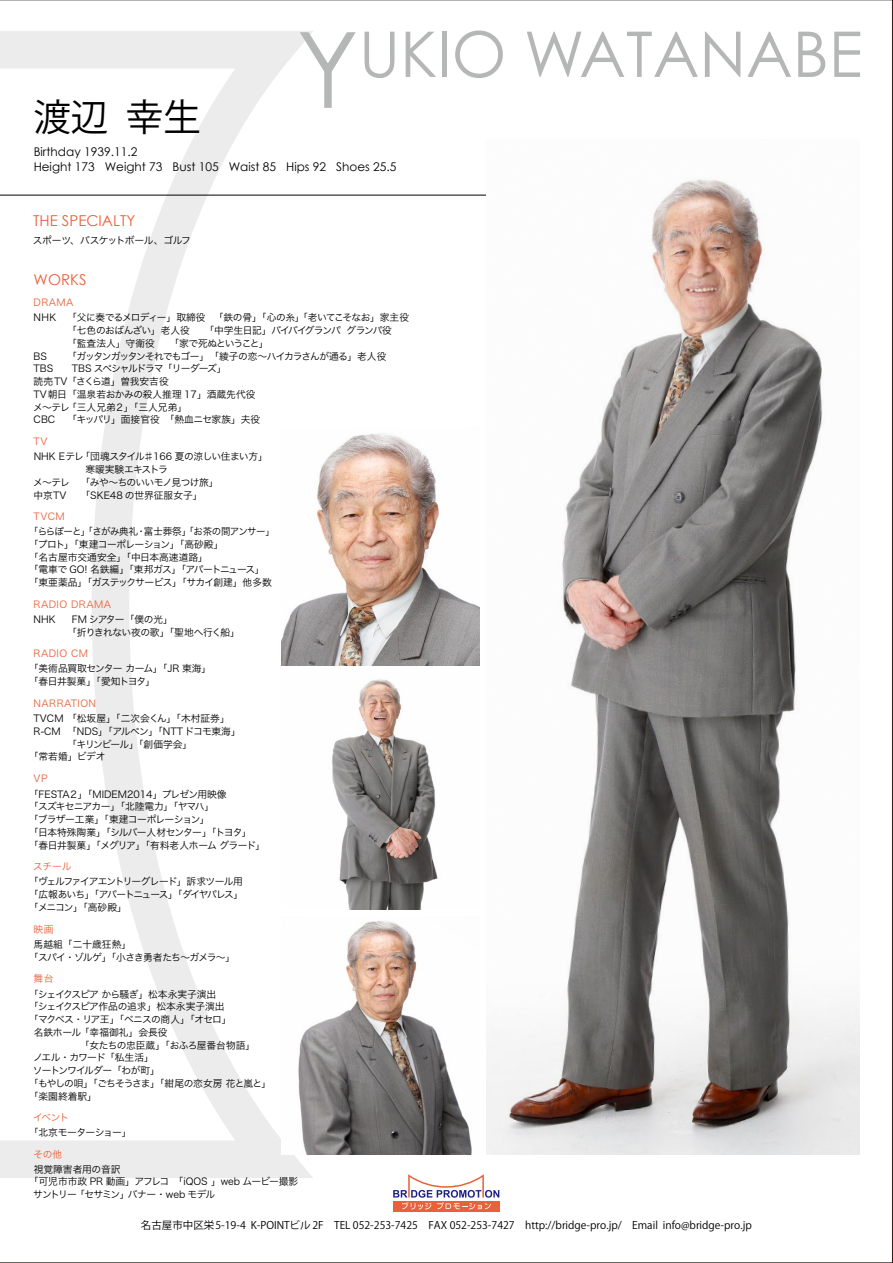
<style>
.page{position:relative;width:893px;height:1263px;background:#fff}
.page>*{position:absolute;margin:0;border:0;box-sizing:border-box;transform-origin:0 0}
.t1{font:63px "Century Gothic";color:#b5b6b6}
.t2{font:37.5px "Koz Go Pro";color:#000}
.t3{font:15px "Century Gothic";color:#e9613b}
.t4{font:12px/15px "Century Gothic";color:#000}
.t5{font:10.5px "Koz Go Pro";color:#000}
.t6{font:9.75px/12.8px "Hira Kaku Pro W3";letter-spacing:-.045em;color:#000}
.t7{font:9.75px/12.8px "Hira Kaku Pro W3";color:#000}
.t8{font:9.75px "Hira Kaku Pro W3";letter-spacing:-.065em;color:#000}
.t9{font:9.75px "Hira Kaku Pro W3";letter-spacing:.04em;color:#e9613b}
.t10{font:9.75px "Hira Kaku Pro W3";letter-spacing:-.095em;color:#000}
.t11{font:9.75px "Hira Kaku Pro W3";letter-spacing:-.09em;color:#000}
.t12{font:9.75px "Hira Kaku Pro W3";letter-spacing:-.08em;color:#000}
.t13{font:9.75px "Hira Kaku Pro W3";letter-spacing:-.07em;color:#000}
.t14{font:9.75px "Hira Kaku Pro W3";letter-spacing:-.11em;color:#000}
.s1{font-size:105.3px}
</style>
<div class="page">
<svg style="left:2px;top:31px;width:352px;height:1147px"></svg>
<svg style="left:393px;top:1209px;width:106px;height:2px"></svg>
<svg style="left:393px;top:1174px;width:106px;height:35px"></svg>
<hr style="left:0;top:195px;width:512px;height:1px;background:#000">
<img style="left:282px;top:427px;width:198px;height:238px">
<img style="left:486px;top:179px;width:374px;height:975px">
<img style="left:282px;top:672px;width:156px;height:238px">
<img style="left:282px;top:916px;width:190px;height:238px">
<h2 class="t2" style="left:33px;top:93px;width:169px">渡辺 幸生</h2>
<h1 class="t1" style="left:297px;top:16px;width:567px"><span class="s1">Y</span>UKIO WATANABE</h1>
<p class="t4" style="left:34px;top:144px;width:364px">Birthday 1939.11.2<br>Height 173 Weight 73 Bust 105 Waist 85 Hips 92 Shoes 25.5</p>
<h3 class="t3" style="left:33px;top:211px;width:104px">THE SPECIALTY</h3>
<p class="t6" style="left:33px;top:233px;width:160px">スポーツ、バスケットボール、ゴルフ</p>
<h3 class="t3" style="left:34px;top:271px;width:54px">WORKS</h3>
<p class="t9" style="left:34px;top:294px;width:41px">DRAMA</p>
<p class="t6" style="left:34px;top:311px;width:24px">NHK</p>
<p class="t7" style="left:33px;top:349px;width:224px">BS<br>TBS<br>読売TV「さくら道」曽我安吉役<br>TV朝日「温泉若おかみの殺人推理 17」酒蔵先代役メ～テレ<br>CBC</p>
<p class="t6" style="left:67px;top:311px;width:344px">「父に奏でるメロディー」取締役 　「鉄の骨」「心の糸」「老いてこそなお」家主役</p>
<p class="t8" style="left:67px;top:322px;width:326px">「七色のおばんざい」老人役　　「中学生日記」バイバイグランパ グランパ役</p>
<p class="t6" style="left:67px;top:336px;width:203px">「監査法人」守衛役　　「家で死ぬということ」</p>
<p class="t10" style="left:67px;top:347px;width:321px">「ガッタンガッタンそれでもゴー」　「綾子の恋～ハイカラさんが通る」老人役</p>
<p class="t14" style="left:72px;top:360px;width:156px">TBS スペシャルドラマ「リーダーズ」</p>
<p class="t7" style="left:67px;top:400px;width:195px">「三人兄弟２」「三人兄弟」<br>「キッパリ」面接官役　「熱血ニセ家族」夫役</p>
<p class="t9" style="left:34px;top:433px;width:15px">TV</p>
<p class="t6" style="left:80px;top:450px;width:189px">「団魂スタイル♯166 夏の涼しい住まい方」</p>
<p class="t6" style="left:85px;top:462px;width:84px">寒暖実験エキストラ</p>
<p class="t8" style="left:80px;top:473px;width:140px">「みや～ちのいいモノ見つけ旅」</p>
<p class="t7" style="left:80px;top:488px;width:124px">「SKE48 の世界征服女子」</p>
<p class="t6" style="left:34px;top:450px;width:52px">NHK Eテレ</p>
<p class="t6" style="left:33px;top:475px;width:38px">メ～テレ中京TV</p>
<p class="t9" style="left:34px;top:508px;width:33px">TVCM</p>
<p class="t6" style="left:29px;top:524px;width:248px">「ららぽーと」「さがみ典礼・富士葬祭」「お茶の間アンサー」「プロト」「東建コーポレーション」「高砂殿」<br>「名古屋市交通安全」「中日本高速道路」<br>「電車で GO! 名鉄編」「東邦ガス」「アパートニュース」「東亜薬品」「ガステックサービス」「サカイ創建」他多数</p>
<p class="t9" style="left:34px;top:595px;width:79px">RADIO DRAMA</p>
<p class="t6" style="left:34px;top:612px;width:24px">NHK</p>
<p class="t6" style="left:67px;top:612px;width:174px;text-indent:5px">FM シアター「僕の光」<br>「折りきれない夜の歌」「聖地へ行く船」</p>
<p class="t9" style="left:34px;top:645px;width:56px">RADIO CM</p>
<p class="t6" style="left:29px;top:662px;width:184px">「美術品買取センター カーム」「JR 東海」「春日井製菓」「愛知トヨタ」</p>
<p class="t9" style="left:34px;top:694px;width:64px">NARRATION</p>
<p class="t7" style="left:34px;top:711px;width:198px">TVCM 「松坂屋」「二次会くん」「木村証券」<br>R-CM</p>
<p class="t6" style="left:29px;top:749px;width:78px">「常若婚」ビデオ</p>
<p class="t6" style="left:67px;top:724px;width:175px">「NDS」「アルペン」「NTTドコモ東海」「キリンビール」「創価学会」</p>
<p class="t9" style="left:34px;top:770px;width:15px">VP</p>
<p class="t6" style="left:29px;top:787px;width:238px">「FESTA２」「MIDEM2014」プレゼン用映像<br>「スズキセニアカー」「北陸電力」「ヤマハ」<br>「ブラザー工業」「東建コーポレーション」<br>「日本特殊陶業」「シルバー人材センター」「トヨタ」<br>「春日井製菓」「メグリア」「有料老人ホーム グラード」</p>
<p class="t9" style="left:33px;top:858px;width:40px">スチール</p>
<p class="t6" style="left:29px;top:874px;width:216px;text-align:justify">「ヴェルファイアエントリーグレード」訴求ツール用「広報あいち」「アパートニュース」「ダイヤパレス」「メニコン」「高砂殿」</p>
<p class="t9" style="left:34px;top:920px;width:21px">映画</p>
<p class="t6" style="left:29px;top:937px;width:208px;text-indent:5px">馬越組「二十歳狂熱」<br>「スパイ・ゾルゲ」「小さき勇者たち～ガメラ～」</p>
<p class="t9" style="left:34px;top:970px;width:21px">舞台</p>
<p class="t13" style="left:29px;top:985px;width:189px">「シェイクスピア から騒ぎ」松本永実子演出</p>
<p class="t6" style="left:29px;top:1000px;width:197px">「シェイクスピア作品の追求」松本永実子演出</p>
<p class="t12" style="left:29px;top:1011px;width:204px">「マクベス・リア王」「ベニスの商人」「オセロ」</p>
<p class="t7" style="left:34px;top:1025px;width:135px">名鉄ホール「幸福御礼」会長役</p>
<p class="t8" style="left:33px;top:1049px;width:122px">ノエル・カワード「私生活」</p>
<p class="t10" style="left:33px;top:1062px;width:129px">ソートンワイルダー「わが町」</p>
<p class="t11" style="left:29px;top:1074px;width:244px">「もやしの唄」「ごちそうさま」「紺尾の恋女房 花と嵐と」</p>
<p class="t6" style="left:29px;top:1089px;width:70px">「楽園終着駅」</p>
<p class="t6" style="left:80px;top:1038px;width:177px">「女たちの忠臣蔵」「おふろ屋番台物語」</p>
<p class="t9" style="left:33px;top:1109px;width:37px">イベント</p>
<p class="t6" style="left:29px;top:1126px;width:104px">「北京モーターショー」</p>
<p class="t9" style="left:33px;top:1145px;width:31px">その他</p>
<p class="t7" style="left:34px;top:1162px;width:88px">視覚障害者用の音訳</p>
<p class="t7" style="left:29px;top:1175px;width:271px">「可児市市政 PR 動画」アフレコ　「iQOS 」web ムービー撮影</p>
<p class="t11" style="left:33px;top:1186px;width:183px">サントリー「セサミン」バナー・web モデル</p>
<p class="t5" style="left:141px;top:1218px;width:612px">名古屋市中区栄5-19-4 K-POINTビル 2F　TEL 052-253-7425　FAX 052-253-7427　http://bridge-pro.jp/　Email info@bridge-pro.jp</p>
</div>
